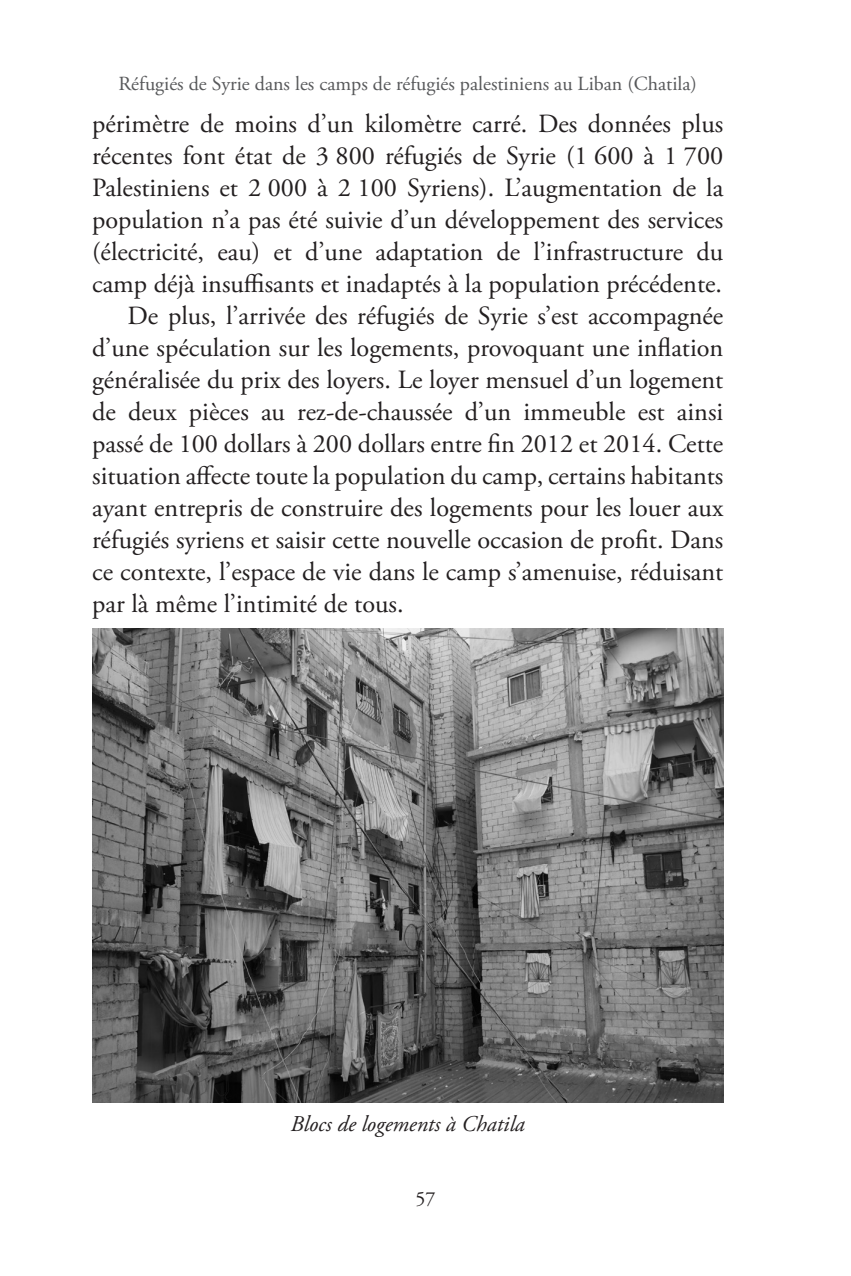
<style>
.page{position:relative;width:851px;height:1276px;background:#fff}
.page>*{position:absolute;margin:0;border:0;box-sizing:border-box;transform-origin:0 0}
.Paragraphe{font:26.25px/32px "Adobe Garamond Pro";color:#231f20;text-align:justify}
.t1{font:italic 22.5px "Adobe Garamond Pro";color:#231f20}
.t2{font:20px "Adobe Garamond Pro";color:#57585a}
.t3{font:20px "Adobe Garamond Pro";color:#231f20}
</style>
<div class="page">
<img style="left:92px;top:629px;width:631px;height:473px">
<p class="t2" style="left:119px;top:71px;width:579px">Réfugiés de Syrie dans les camps de réfugiés palestiniens au Liban (Chatila)</p>
<p class="Paragraphe" style="left:92px;top:109px;width:632px">périmètre de moins d’un kilomètre carré. Des données plus récentes font état de 3 800 réfugiés de Syrie (1 600 à 1 700<br>Palestiniens et 2 000 à 2 100 Syriens). L’augmentation de la population n’a pas été suivie d’un développement des services (électricité, eau) et d’une adaptation de l’infrastructure du camp déjà insuffisants et inadaptés à la population précédente.</p>
<p class="Paragraphe" style="left:92px;top:301px;width:632px;text-indent:35px">De plus, l’arrivée des réfugiés de Syrie s’est accompagnée d’une spéculation sur les logements, provoquant une inflation généralisée du prix des loyers. Le loyer mensuel d’un logement de deux pièces au rez-de-chaussée d’un immeuble est ainsi passé de 100 dollars à 200 dollars entre fin 2012 et 2014. Cette situation affecte toute la population du camp, certains habitants ayant entrepris de construire des logements pour les louer aux réfugiés syriens et saisir cette nouvelle occasion de profit. Dans ce contexte, l’espace de vie dans le camp s’amenuise, réduisant par là même l’intimité de tous.</p>
<p class="t1" style="left:290px;top:1110px;width:236px">Blocs de logements à Chatila</p>
<p class="t3" style="left:415px;top:1186px;width:21px">57</p>
</div>
